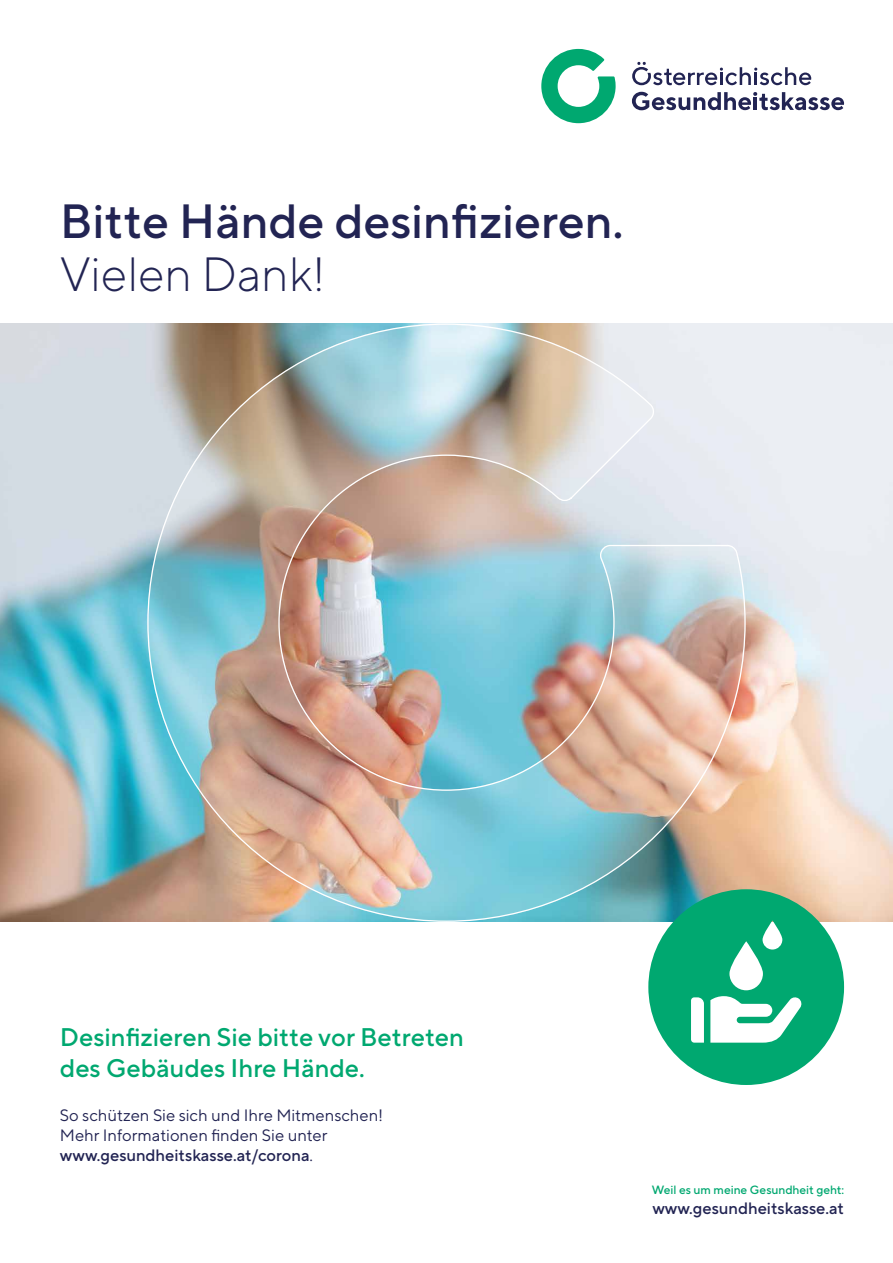
<style>
.page{position:relative;width:893px;height:1263px;background:#fff}
.page>*{position:absolute;margin:0;border:0;box-sizing:border-box;transform-origin:0 0}
.t1{font:500 48px "TT Norms Pro";color:#222453}
.t2{font:300 48px "TT Norms Pro";color:#222453}
.t3{font:500 25.5px/30.6px "TT Norms Pro";color:#00a870}
.t4{font:16.5px/19.8px "TT Norms Pro";color:#222453}
.t5{font:500 16.5px "TT Norms Pro";color:#222453}
.t6{font:500 12px "TT Norms Pro";color:#00a870}
.s1{font-weight:500}
</style>
<div class="page">
<img style="left:0;top:323px;width:893px;height:598px">
<img style="left:147px;top:323px;width:599px;height:599px">
<svg style="left:541px;top:49px;width:75px;height:74px"></svg>
<svg style="left:632px;top:92px;width:212px;height:18px"></svg>
<svg style="left:632px;top:62px;width:179px;height:23px"></svg>
<svg style="left:648px;top:889px;width:196px;height:196px"></svg>
<h1 class="t1" style="left:60px;top:190px;width:565px">Bitte Hände desinfizieren.</h1>
<h1 class="t2" style="left:60px;top:243px;width:267px">Vielen Dank!</h1>
<h2 class="t3" style="left:60px;top:1021px;width:405px">Desinfizieren Sie bitte vor Betreten des Gebäudes Ihre Hände.</h2>
<p class="t4" style="left:60px;top:1105px;width:325px">So schützen Sie sich und Ihre Mitmenschen!<br>Mehr Informationen finden Sie unter <span class="s1">www.gesundheitskasse.at/corona</span>.</p>
<p class="t6" style="left:652px;top:1182px;width:194px">Weil es um meine Gesundheit geht:</p>
<p class="t5" style="left:652px;top:1198px;width:193px">www.gesundheitskasse.at</p>
</div>
